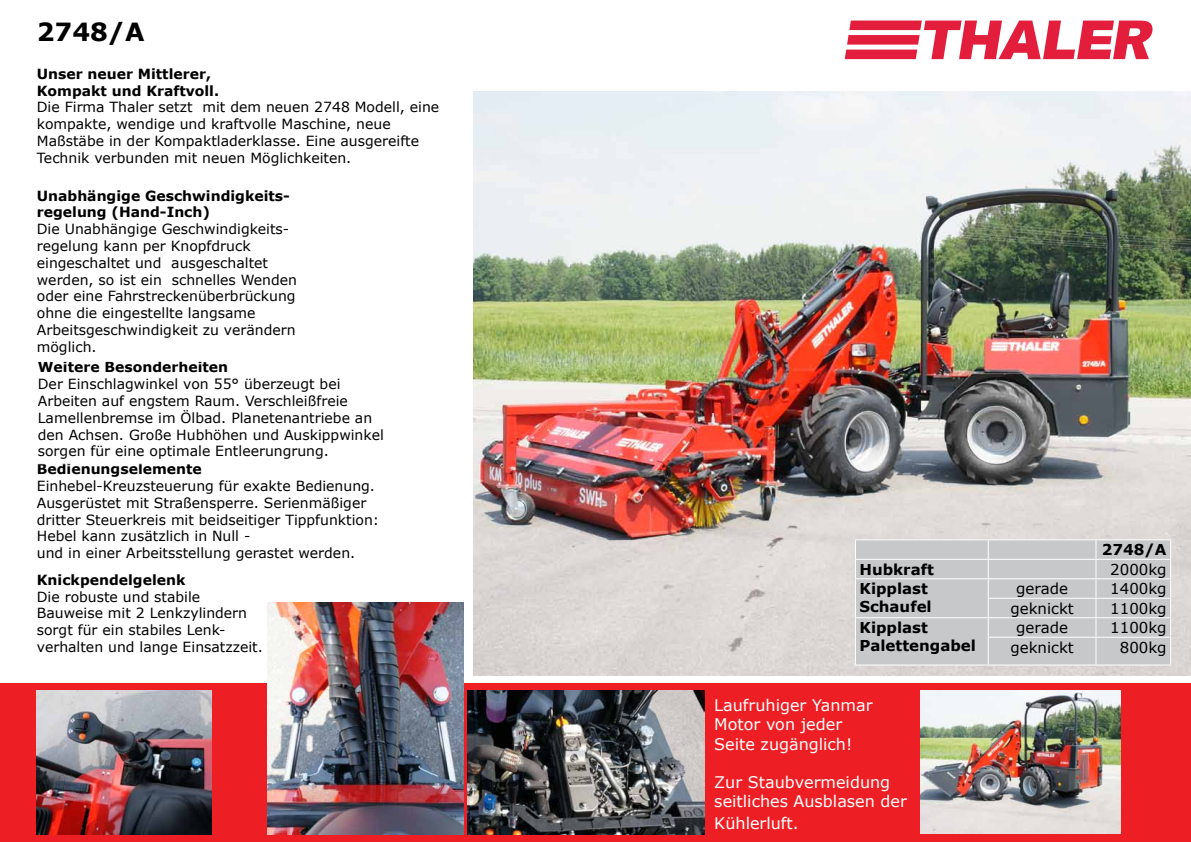
<style>
.page{position:relative;width:1191px;height:842px;background:#fff}
.page>*{position:absolute;margin:0;border:0;box-sizing:border-box;transform-origin:0 0}
.t1{font:700 25px "Verdana";color:#000}
.t2{font:16px/19.2px "Verdana";color:#fff}
.t3{font:15px "Verdana";color:#000}
.t4{font:700 15px/18px "Verdana";color:#000}
.t5{font:14px/16.8px "Verdana";color:#000}
.t6{font:700 14px/16.8px "Verdana";color:#000}
</style>
<div class="page">
<svg style="left:844px;top:21px;width:308px;height:38px"></svg>
<div style="left:0;top:683px;width:1191px;height:159px;background:#ed1f24"></div>
<img style="left:473px;top:92px;width:718px;height:584px">
<img style="left:468px;top:690px;width:236px;height:145px">
<img style="left:37px;top:690px;width:174px;height:145px">
<img style="left:268px;top:602px;width:195px;height:233px">
<img style="left:920px;top:690px;width:200px;height:143px">
<hr style="left:855px;top:539px;width:133px;height:1px;background:#fff">
<hr style="left:988px;top:539px;width:108px;height:1px;background:#fff">
<hr style="left:1096px;top:539px;width:75px;height:1px;background:#fff">
<svg style="left:855px;top:540px;width:316px;height:125px;background:#c9cacc"></svg>
<hr style="left:988px;top:559px;width:108px;height:1px;background:#fff">
<hr style="left:1096px;top:559px;width:75px;height:1px;background:#fff">
<h1 class="t1" style="left:37px;top:16px;width:109px">2748/A</h1>
<p class="t6" style="left:37px;top:65px;width:184px">Unser neuer Mittlerer,<br>Kompakt und Kraftvoll.</p>
<p class="t5" style="left:37px;top:98px;width:404px">Die Firma Thaler setzt mit dem neuen 2748 Modell, eine kompakte, wendige und kraftvolle Maschine, neue Maßstäbe in der Kompaktladerklasse. Eine ausgereifte Technik verbunden mit neuen Möglichkeiten.</p>
<p class="t6" style="left:37px;top:187px;width:255px">Unabhängige Geschwindigkeits&shy;regelung (Hand-Inch)</p>
<p class="t5" style="left:37px;top:220px;width:262px">Die Unabhängige Geschwindigkeits&shy;regelung kann per Knopfdruck eingeschaltet und ausgeschaltet werden, so ist ein schnelles Wenden oder eine Fahrstreckenüberbrückung ohne die eingestellte langsame<br>Arbeitsgeschwindigkeit zu verändern möglich.</p>
<p class="t6" style="left:38px;top:358px;width:192px">Weitere Besonderheiten</p>
<p class="t5" style="left:38px;top:375px;width:347px">Der Einschlagwinkel von 55° überzeugt bei Arbeiten auf engstem Raum. Verschleißfreie Lamellenbremse im Ölbad. Planetenantriebe an den Achsen. Große Hubhöhen und Auskippwinkel sorgen für eine optimale Entleerungrung.</p>
<p class="t6" style="left:37px;top:460px;width:166px">Bedienungselemente</p>
<p class="t5" style="left:37px;top:477px;width:344px">Einhebel-Kreuzsteuerung für exakte Bedienung.<br>Ausgerüstet mit Straßensperre. Serienmäßiger dritter Steuerkreis mit beidseitiger Tippfunktion:<br>Hebel kann zusätzlich in Null -<br>und in einer Arbeitsstellung gerastet werden.</p>
<p class="t6" style="left:37px;top:571px;width:150px">Knickpendelgelenk</p>
<p class="t5" style="left:37px;top:588px;width:227px">Die robuste und stabile<br>Bauweise mit 2 Lenkzylindern sorgt für ein stabiles Lenk&shy;verhalten und lange Einsatzzeit.</p>
<p class="t4" style="left:1102px;top:540px;width:66px">2748/A</p>
<p class="t4" style="left:859px;top:560px;width:76px">Hubkraft</p>
<p class="t3" style="left:1110px;top:560px;width:58px">2000kg</p>
<p class="t4" style="left:859px;top:579px;width:74px">Kipplast<br>Schaufel</p>
<p class="t3" style="left:1016px;top:579px;width:53px">gerade</p>
<p class="t3" style="left:1110px;top:579px;width:58px">1400kg</p>
<p class="t3" style="left:1010px;top:599px;width:65px">geknickt</p>
<p class="t3" style="left:1110px;top:599px;width:58px">1100kg</p>
<p class="t4" style="left:859px;top:618px;width:118px">Kipplast<br>Palettengabel</p>
<p class="t3" style="left:1016px;top:618px;width:53px">gerade</p>
<p class="t3" style="left:1110px;top:618px;width:58px">1100kg</p>
<p class="t3" style="left:1010px;top:638px;width:65px">geknickt</p>
<p class="t3" style="left:1119px;top:638px;width:48px">800kg</p>
<p class="t2" style="left:714px;top:695px;width:160px">Laufruhiger Yanmar<br>Motor von jeder<br>Seite zugänglich!</p>
<p class="t2" style="left:714px;top:772px;width:194px">Zur Staubvermeidung seitliches Ausblasen der</p>
<p class="t2" style="left:714px;top:813px;width:86px">Kühlerluft.</p>
</div>
